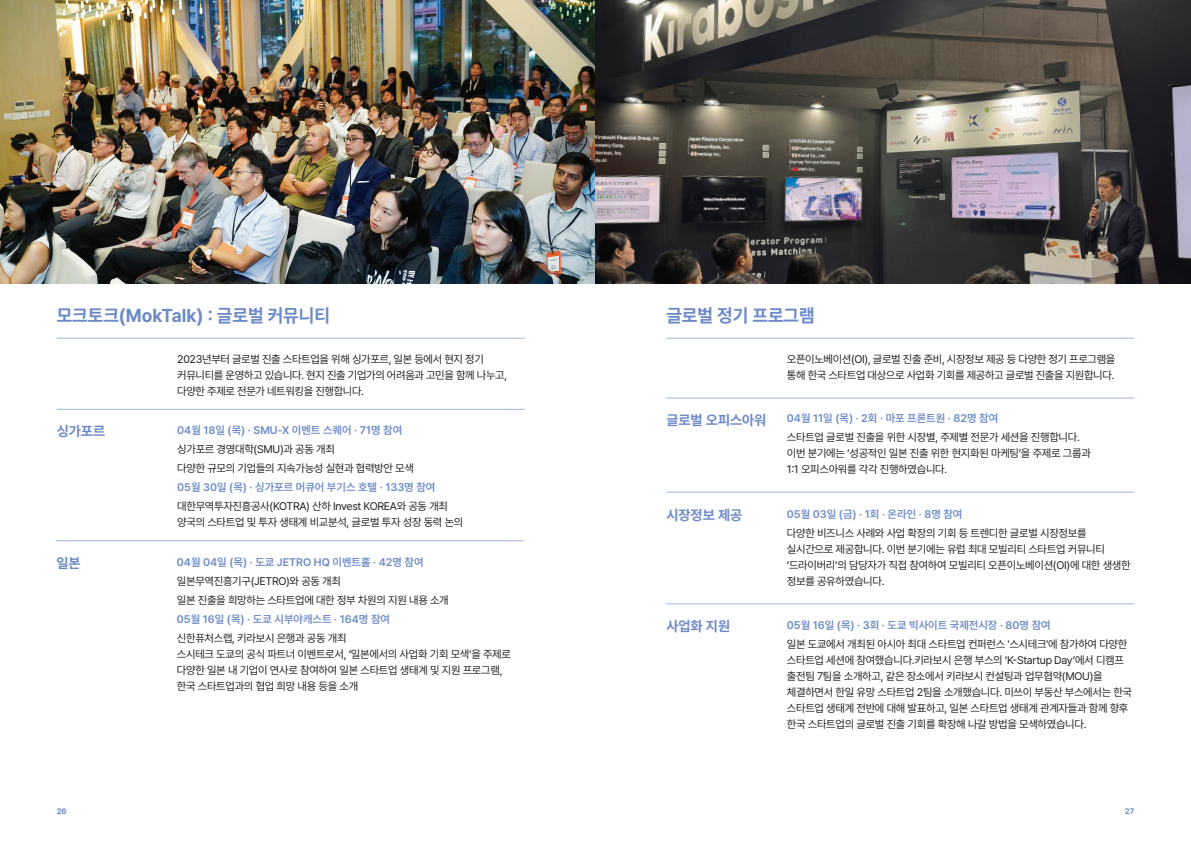
<style>
.page{position:relative;width:1191px;height:842px;background:#fff}
.page>*{position:absolute;margin:0;border:0;box-sizing:border-box;transform-origin:0 0}
.t1{font:700 18.5px "Pretendard";color:#6c8bc6}
.t2{font:700 14px "Pretendard";color:#6c8bc6}
.t3{font:11px/16px "Pretendard";letter-spacing:-.025em;color:#231f20}
.t4{font:600 11px "Pretendard";color:#6c8bc6}
.t5{font:700 8px "Pretendard";color:#6c8bc6}
</style>
<div class="page">
<img style="left:0;top:0;width:1191px;height:283px">
<hr style="left:57px;top:338px;width:467px;height:1px;background:#6c8bc6">
<hr style="left:57px;top:409px;width:467px;height:1px;background:#6c8bc6">
<hr style="left:56px;top:540px;width:467px;height:1px;background:#6c8bc6">
<hr style="left:666px;top:398px;width:468px;height:1px;background:#6c8bc6">
<hr style="left:666px;top:492px;width:468px;height:1px;background:#6c8bc6">
<hr style="left:666px;top:603px;width:468px;height:1px;background:#6c8bc6">
<hr style="left:666px;top:338px;width:468px;height:1px;background:#6c8bc6">
<h1 class="t1" style="left:57px;top:302px;width:275px">모크토크(MokTalk) : 글로벌 커뮤니티</h1>
<p class="t3" style="left:177px;top:350px;width:331px">2023년부터 글로벌 진출 스타트업을 위해 싱가포르, 일본 등에서 현지 정기 커뮤니티를 운영하고 있습니다. 현지 진출 기업가의 어려움과 고민을 함께 나누고, 다양한 주제로 전문가 네트워킹을 진행합니다.</p>
<p class="t2" style="left:57px;top:421px;width:50px">싱가포르</p>
<p class="t4" style="left:177px;top:422px;width:226px">04월 18일 (목) · SMU-X 이벤트 스퀘어 · 71명 참여</p>
<p class="t3" style="left:177px;top:439px;width:238px;line-height:19px">싱가포르 경영대학(SMU)과 공동 개최<br>다양한 규모의 기업들의 지속가능성 실현과 협력방안 모색</p>
<p class="t4" style="left:177px;top:479px;width:260px">05월 30일 (목) · 싱가포르 머큐어 부기스 호텔 · 133명 참여</p>
<p class="t3" style="left:177px;top:497px;width:288px">대한무역투자진흥공사(KOTRA) 산하 Invest KOREA와 공동 개최 양국의 스타트업 및 투자 생태계 비교분석, 글로벌 투자 성장 동력 논의</p>
<p class="t4" style="left:177px;top:554px;width:248px">04월 04일 (목) · 도쿄 JETRO HQ 이벤트홀 · 42명 참여</p>
<p class="t3" style="left:177px;top:571px;width:273px;line-height:19px">일본무역진흥기구(JETRO)와 공동 개최<br>일본 진출을 희망하는 스타트업에 대한 정부 차원의 지원 내용 소개</p>
<p class="t4" style="left:177px;top:611px;width:215px">05월 16일 (목) · 도쿄 시부야캐스트 · 164명 참여</p>
<p class="t3" style="left:177px;top:630px;width:336px">신한퓨처스랩, 키라보시 은행과 공동 개최<br>스시테크 도쿄의 공식 파트너 이벤트로서, ‘일본에서의 사업화 기회 모색’을 주제로 다양한 일본 내 기업이 연사로 참여하여 일본 스타트업 생태계 및 지원 프로그램, 한국 스타트업과의 협업 희망 내용 등을 소개</p>
<p class="t2" style="left:56px;top:553px;width:26px">일본</p>
<h1 class="t1" style="left:666px;top:302px;width:150px">글로벌 정기 프로그램</h1>
<p class="t3" style="left:787px;top:350px;width:330px">오픈이노베이션(OI), 글로벌 진출 준비, 시장정보 제공 등 다양한 정기 프로그램을 통해 한국 스타트업 대상으로 사업화 기회를 제공하고 글로벌 진출을 지원합니다.</p>
<p class="t2" style="left:666px;top:410px;width:101px">글로벌 오피스아워</p>
<p class="t2" style="left:666px;top:505px;width:77px">시장정보 제공</p>
<p class="t2" style="left:666px;top:616px;width:65px">사업화 지원</p>
<p class="t4" style="left:787px;top:411px;width:213px">04월 11일 (목) · 2회 · 마포 프론트원 · 82명 참여</p>
<p class="t3" style="left:787px;top:429px;width:305px">스타트업 글로벌 진출을 위한 시장별, 주제별 전문가 세션을 진행합니다. 이번 분기에는 ‘성공적인 일본 진출 위한 현지화된 마케팅’을 주제로 그룹과<br>1:1 오피스아워를 각각 진행하였습니다.</p>
<p class="t4" style="left:787px;top:506px;width:177px">05월 03일 (금) · 1회 · 온라인 · 8명 참여</p>
<p class="t3" style="left:787px;top:524px;width:345px">다양한 비즈니스 사례와 사업 확장의 기회 등 트렌디한 글로벌 시장정보를 실시간으로 제공합니다. 이번 분기에는 유럽 최대 모빌리티 스타트업 커뮤니티 ‘드라이버리’의 담당자가 직접 참여하여 모빌리티 오픈이노베이션(OI)에 대한 생생한 정보를 공유하였습니다.</p>
<p class="t4" style="left:787px;top:617px;width:265px">05월 16일 (목) · 3회 · 도쿄 빅사이트 국제전시장 · 80명 참여</p>
<p class="t3" style="left:787px;top:635px;width:347px">일본 도쿄에서 개최된 아시아 최대 스타트업 컨퍼런스 '스시테크'에 참가하여 다양한 스타트업 세션에 참여했습니다.키라보시 은행 부스의 ‘K-Startup Day’에서 디캠프 출전팀 7팀을 소개하고, 같은 장소에서 키라보시 컨설팅과 업무협약(MOU)을 체결하면서 한일 유망 스타트업 2팀을 소개했습니다. 미쓰이 부동산 부스에서는 한국 스타트업 생태계 전반에 대해 발표하고, 일본 스타트업 생태계 관계자들과 함께 향후 한국 스타트업의 글로벌 진출 기회를 확장해 나갈 방법을 모색하였습니다.</p>
<p class="t5" style="left:57px;top:805px;width:12px">26</p>
<p class="t5" style="left:1124px;top:805px;width:11px">27</p>
</div>
